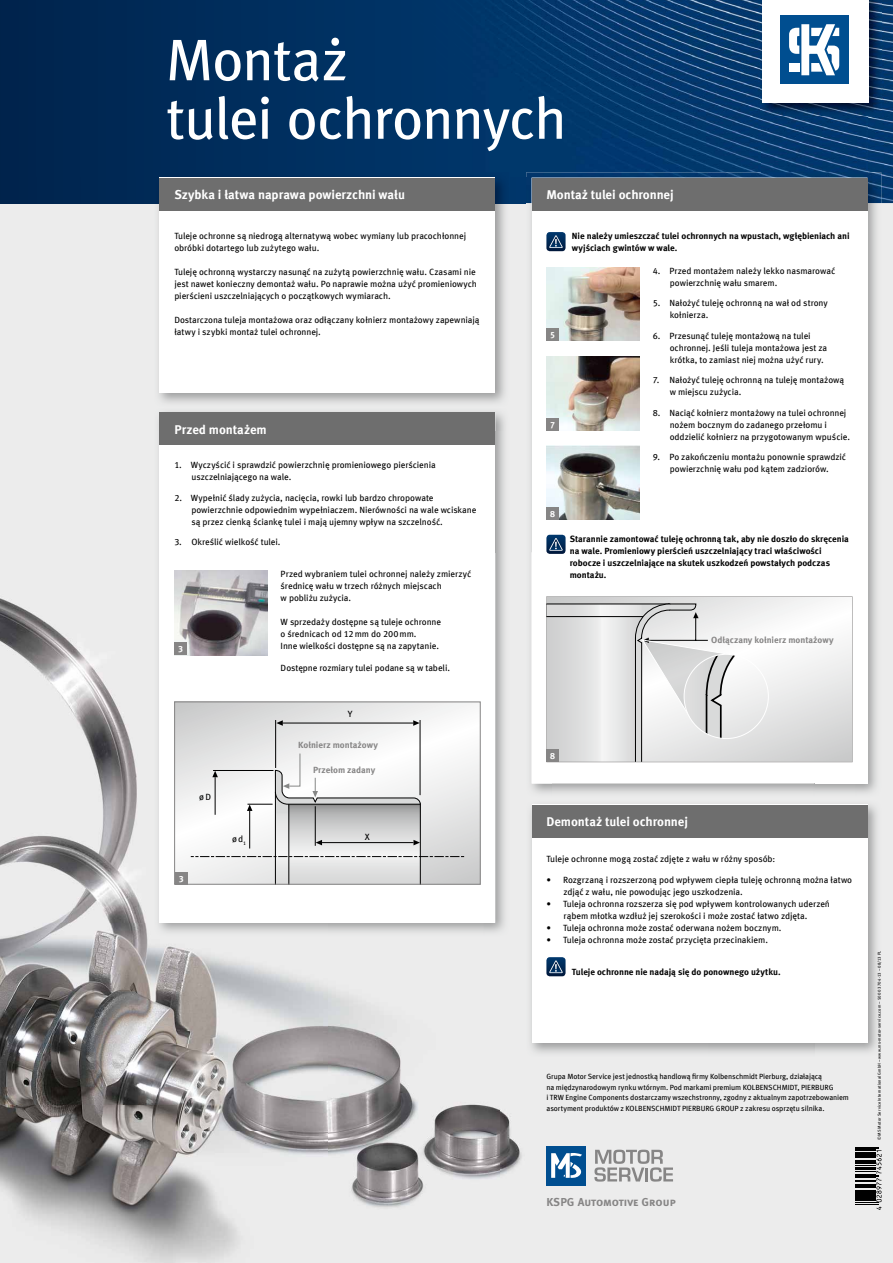
<style>
.page{position:relative;width:893px;height:1263px;background:#fff}
.page>*{position:absolute;margin:0;border:0;box-sizing:border-box;transform-origin:0 0}
.t1{font:58.5px/58.5px "Meta OFC";letter-spacing:-.03em;color:#fff}
.t2{font:700 12.75px "Meta OFC";letter-spacing:-.01em;color:#fff}
.t3{font:11.48px "Meta Bold LF Caps";color:#868585}
.t4{font:9px/12px "Meta OFC";letter-spacing:-.01em;color:#000}
.t5{font:700 9px/12px "Meta OFC";letter-spacing:-.005em;color:#000}
.t6{font:700 9px "Meta OFC";letter-spacing:-.005em;color:#868585}
.t7{font:700 9px "Meta OFC";color:#fff}
.t8{font:7.5px/10.5px "Meta OFC";letter-spacing:-.01em;color:#000}
.t9{font:4.28px "Meta OFC";letter-spacing:.025em;color:#000}
</style>
<div class="page">
<div style="left:0;top:203px;width:893px;height:1060px;background:#ececec"></div>
<img style="left:0;top:0;width:762px;height:177px">
<img style="left:867px;top:0;width:26px;height:203px">
<img style="left:762px;top:115px;width:105px;height:57px">
<div style="left:0;top:177px;width:154px;height:26px;background:#002651"></div>
<img style="left:509px;top:177px;width:17px;height:26px">
<img style="left:0;top:203px;width:893px;height:1px">
<img style="left:761px;top:0;width:120px;height:115px">
<div style="left:762px;top:0;width:106px;height:102px;background:#fff"></div>
<div style="left:781px;top:16px;width:68px;height:68px;background:#004e90"></div>
<svg style="left:789px;top:24px;width:50px;height:51px"></svg>
<img style="left:530px;top:204px;width:1px;height:348px">
<img style="left:856px;top:204px;width:21px;height:589px">
<img style="left:814px;top:783px;width:42px;height:10px">
<img style="left:526px;top:172px;width:355px;height:32px">
<div style="left:531px;top:178px;width:336px;height:605px;background:#fff"></div>
<img style="left:0;top:552px;width:159px;height:371px">
<img style="left:499px;top:1109px;width:52px;height:77px">
<img style="left:176px;top:948px;width:323px;height:314px">
<img style="left:547px;top:267px;width:93px;height:74px">
<img style="left:547px;top:356px;width:93px;height:74px">
<img style="left:547px;top:446px;width:93px;height:74px">
<img style="left:0;top:923px;width:176px;height:340px">
<img style="left:154px;top:172px;width:355px;height:259px">
<img style="left:158px;top:431px;width:1px;height:121px">
<img style="left:484px;top:552px;width:21px;height:381px">
<img style="left:154px;top:923px;width:173px;height:13px">
<div style="left:159px;top:412px;width:336px;height:511px;background:#fff"></div>
<img style="left:174px;top:571px;width:93px;height:84px">
<svg style="left:176px;top:704px;width:302px;height:178px"></svg>
<hr style="left:275px;top:720px;width:1px;height:48px;background:#000">
<hr style="left:283px;top:723px;width:130px;height:1px;background:#000">
<hr style="left:420px;top:720px;width:1px;height:75px;background:#000">
<svg style="left:276px;top:720px;width:7px;height:6px"></svg>
<svg style="left:413px;top:720px;width:7px;height:6px"></svg>
<svg style="left:191px;top:753px;width:273px;height:129px"></svg>
<div style="left:174px;top:702px;width:306px;height:182px;border:1px solid #868585"></div>
<img style="left:530px;top:804px;width:347px;height:249px">
<div style="left:531px;top:805px;width:336px;height:238px;background:#fff"></div>
<img style="left:154px;top:203px;width:355px;height:1px">
<div style="left:159px;top:178px;width:336px;height:215px;background:#fff"></div>
<div style="left:546px;top:1146px;width:40px;height:39px;background:#004e90"></div>
<svg style="left:551px;top:1153px;width:31px;height:25px"></svg>
<svg style="left:594px;top:1150px;width:79px;height:32px"></svg>
<div style="left:531px;top:178px;width:336px;height:32px;background:#6e6e6e"></div>
<div style="left:531px;top:805px;width:336px;height:33px;background:#6e6e6e"></div>
<div style="left:159px;top:178px;width:336px;height:32px;background:#6e6e6e"></div>
<div style="left:159px;top:412px;width:336px;height:33px;background:#6e6e6e"></div>
<svg style="left:546px;top:596px;width:307px;height:166px"></svg>
<svg style="left:547px;top:603px;width:221px;height:159px"></svg>
<div style="left:546px;top:328px;width:13px;height:13px;background:#868585"></div>
<div style="left:546px;top:418px;width:13px;height:13px;background:#868585"></div>
<div style="left:546px;top:507px;width:13px;height:13px;background:#868585"></div>
<div style="left:546px;top:749px;width:13px;height:13px;background:#868585"></div>
<div style="left:175px;top:872px;width:13px;height:12px;background:#868585"></div>
<div style="left:174px;top:642px;width:13px;height:13px;background:#868585"></div>
<svg style="left:546px;top:232px;width:20px;height:19px"></svg>
<svg style="left:546px;top:957px;width:20px;height:19px"></svg>
<svg style="left:546px;top:535px;width:20px;height:19px"></svg>
<svg style="left:855px;top:1147px;width:26px;height:63px"></svg>
<h1 class="t1" style="left:166px;top:31px;width:403px">Montaż<br>tulei ochronnych</h1>
<h2 class="t2" style="left:174px;top:186px;width:232px">Szybka i łatwa naprawa powierzchni wału</h2>
<p class="t4" style="left:174px;top:229px;width:293px">Tuleje ochronne są niedrogą alternatywą wobec wymiany lub pracochłonnej obróbki dotartego lub zużytego wału.</p>
<p class="t4" style="left:174px;top:265px;width:304px">Tuleję ochronną wystarczy nasunąć na zużytą powierzchnię wału. Czasami nie jest nawet konieczny demontaż wału. Po naprawie można użyć promieniowych pierścieni uszczelniających o początkowych wymiarach.</p>
<p class="t4" style="left:174px;top:313px;width:307px">Dostarczona tuleja montażowa oraz odłączany kołnierz montażowy zapewniają łatwy i szybki montaż tulei ochronnej.</p>
<h2 class="t2" style="left:174px;top:421px;width:94px">Przed montażem</h2>
<p class="t4" style="left:191px;top:459px;width:246px;text-indent:-17px">1. Wyczyścić i sprawdzić powierzchnię promieniowego pierścienia uszczelniającego na wale.</p>
<p class="t4" style="left:191px;top:492px;width:287px;text-indent:-17px">2. Wypełnić ślady zużycia, nacięcia, rowki lub bardzo chropowate powierzchnie odpowiednim wypełniaczem. Nierówności na wale wciskane są przez cienką ściankę tulei i mają ujemny wpływ na szczelność.</p>
<p class="t4" style="left:174px;top:536px;width:108px">3. Określić wielkość tulei.</p>
<h2 class="t2" style="left:546px;top:186px;width:129px">Montaż tulei ochronnej</h2>
<p class="t7" style="left:550px;top:329px;width:6px">5</p>
<p class="t7" style="left:550px;top:419px;width:6px">7</p>
<p class="t7" style="left:550px;top:508px;width:6px">8</p>
<p class="t5" style="left:572px;top:230px;width:279px">Nie należy umieszczać tulei ochronnych na wpustach, wgłębieniach ani wyjściach gwintów w wale.</p>
<p class="t4" style="left:670px;top:265px;width:167px;text-indent:-17px">4. Przed montażem należy lekko nasmarować powierzchnię wału smarem.</p>
<p class="t4" style="left:670px;top:297px;width:160px;text-indent:-17px">5. Nałożyć tuleję ochronną na wał od strony kołnierza.</p>
<p class="t4" style="left:670px;top:330px;width:159px;text-indent:-17px">6. Przesunąć tuleję montażową na tulei ochronnej. Jeśli tuleja montażowa jest za krótka, to zamiast niej można użyć rury.</p>
<p class="t4" style="left:670px;top:374px;width:176px;text-indent:-17px">7. Nałożyć tuleję ochronną na tuleję montażową w miejscu zużycia.</p>
<p class="t4" style="left:670px;top:407px;width:182px;text-indent:-17px">8. Naciąć kołnierz montażowy na tulei ochronnej nożem bocznym do zadanego przełomu i oddzielić kołnierz na przygotowanym wpuście.</p>
<p class="t4" style="left:653px;top:451px;width:195px;text-align:center">9. Po zakończeniu montażu ponownie sprawdzić powierzchnię wału pod kątem zadziorów.</p>
<p class="t5" style="left:570px;top:532px;width:281px">Starannie zamontować tuleję ochronną tak, aby nie doszło do skręcenia na wale. Promieniowy pierścień uszczelniający traci właściwości robocze i uszczelniające na skutek uszkodzeń powstałych podczas</p>
<p class="t7" style="left:178px;top:643px;width:6px">3</p>
<p class="t4" style="left:199px;top:791px;width:13px">ø D</p>
<p class="t7" style="left:179px;top:873px;width:6px">3</p>
<p class="t4" style="left:232px;top:833px;width:15px">ø d<sub>1</sub></p>
<p class="t4" style="left:281px;top:568px;width:192px">Przed wybraniem tulei ochronnej należy zmierzyć</p>
<p class="t5" style="left:570px;top:568px;width:38px">montażu.</p>
<p class="t4" style="left:281px;top:580px;width:163px">średnicę wału w trzech różnych miejscach w pobliżu zużycia.</p>
<p class="t4" style="left:281px;top:616px;width:162px">W sprzedaży dostępne są tuleje ochronne o średnicach od 12 mm do 200 mm.<br>Inne wielkości dostępne są na zapytanie.</p>
<p class="t4" style="left:281px;top:662px;width:171px">Dostępne rozmiary tulei podane są w tabeli.</p>
<p class="t4" style="left:348px;top:708px;width:6px">Y</p>
<p class="t6" style="left:298px;top:739px;width:81px">Kołnierz montażowy</p>
<p class="t6" style="left:313px;top:764px;width:64px">Przełom zadany</p>
<p class="t7" style="left:550px;top:750px;width:6px">8</p>
<p class="t6" style="left:711px;top:634px;width:124px">Odłączany kołnierz montażowy</p>
<p class="t4" style="left:365px;top:831px;width:7px">X</p>
<h2 class="t2" style="left:546px;top:813px;width:143px">Demontaż tulei ochronnej</h2>
<p class="t4" style="left:546px;top:853px;width:230px">Tuleje ochronne mogą zostać zdjęte z wału w różny sposób:</p>
<p class="t4" style="left:563px;top:873px;width:290px;text-indent:-17px">• Rozgrzaną i rozszerzoną pod wpływem ciepła tuleję ochronną można łatwo zdjąć z wału, nie powodując jego uszkodzenia.</p>
<p class="t4" style="left:546px;top:897px;width:285px;text-align:center">• Tuleja ochronna rozszerza się pod wpływem kontrolowanych uderzeń rąbem młotka wzdłuż jej szerokości i może zostać łatwo zdjęta.</p>
<p class="t4" style="left:546px;top:921px;width:237px">• Tuleja ochronna może zostać oderwana nożem bocznym.</p>
<p class="t4" style="left:546px;top:933px;width:223px">• Tuleja ochronna może zostać przycięta przecinakiem.</p>
<p class="t5" style="left:572px;top:966px;width:210px">Tuleje ochronne nie nadają się do ponownego użytku.</p>
<p class="t8" style="left:546px;top:1071px;width:304px">Grupa Motor Service jest jednostką handlową firmy Kolbenschmidt Pierburg, działającą<br>na międzynarodowym rynku wtórnym. Pod markami premium KOLBENSCHMIDT, PIERBURG<br>i TRW Engine Components dostarczamy wszechstronny, zgodny z aktualnym zapotrzebowaniem asortyment produktów z KOLBENSCHMIDT PIERBURG GROUP z zakresu osprzętu silnika.</p>
<p class="t3" style="left:546px;top:1195px;width:131px">KSPG Automotive Group</p>
<p class="t9" style="left:877px;top:1140px;width:191px;rotate:-90deg">© MS Motor Service International GmbH – www.ms-motor-service.com – 50 003 704-13 – 08/13 PL</p>
</div>
